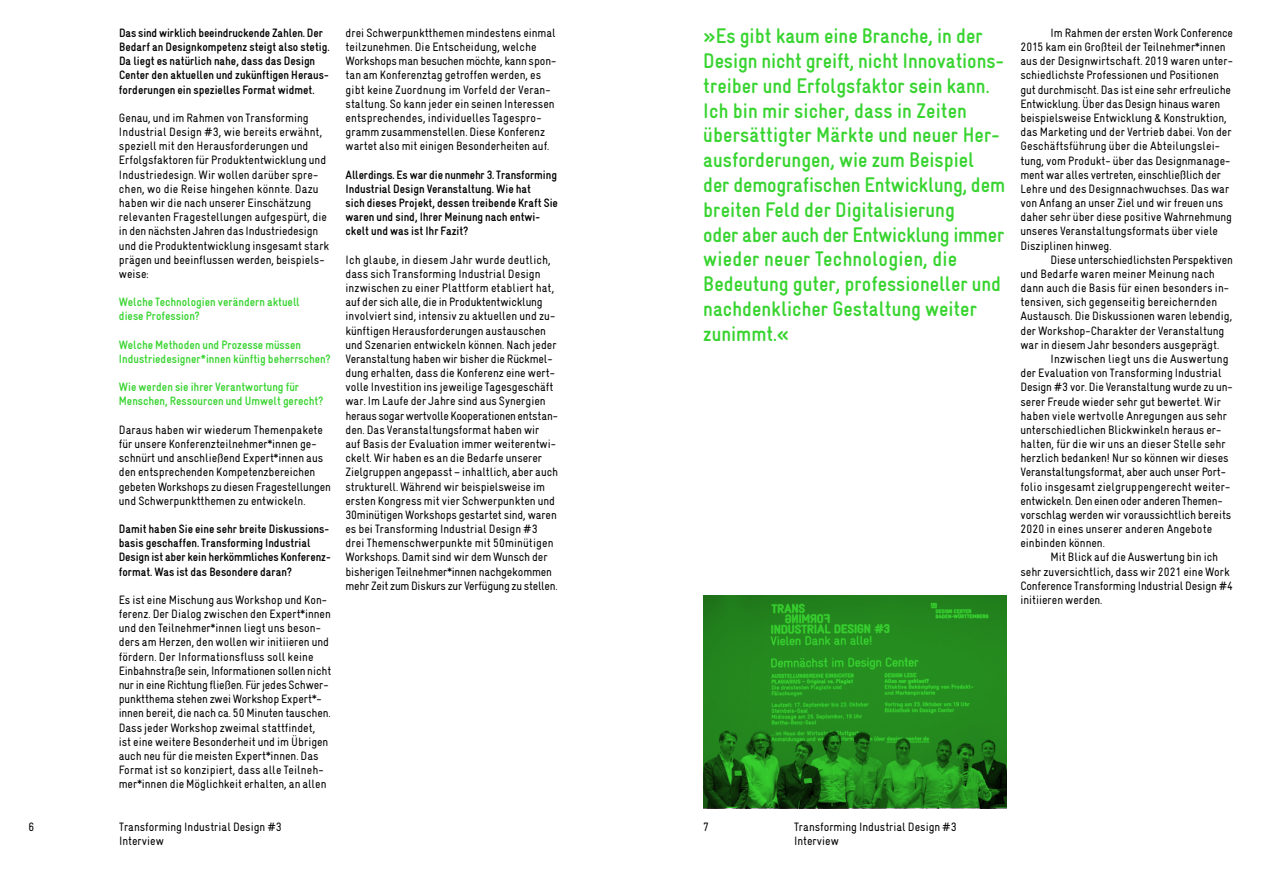
<style>
.page{position:relative;width:1262px;height:886px;background:#fff}
.page>*{position:absolute;margin:0;border:0;box-sizing:border-box;transform-origin:0 0}
.t1{font:700 21.25px/24.8px "Gravur Condensed";color:#38d430}
.t2{font:12.25px/14.1px "Gravur Condensed";color:#000}
.t3{font:700 12.25px/14.1px "Gravur Condensed";color:#000}
.t4{font:700 12.25px/14.1px "Gravur Condensed";color:#38d430}
</style>
<div class="page">
<svg style="left:703px;top:595px;width:303px;height:213px;background:#23871d"></svg>
<p class="t3" style="left:119px;top:26px;width:212px">Das sind wirklich beeindruckende Zahlen. Der Bedarf an Designkompetenz steigt also stetig.<br>Da liegt es natürlich nahe, dass das Design Center den aktuellen und zukünftigen Heraus&shy;forderungen ein spezielles Format widmet.</p>
<p class="t2" style="left:119px;top:111px;width:212px">Genau, und im Rahmen von Transforming Industrial Design #3, wie bereits erwähnt, speziell mit den Herausforderungen und Erfolgsfaktoren für Produktentwicklung und Industriedesign. Wir wollen darüber spre&shy;chen, wo die Reise hingehen könnte. Dazu haben wir die nach unserer Einschätzung relevanten Fragestellungen aufgespürt, die in den nächsten Jahren das Industriedesign und die Produktentwicklung insgesamt stark prägen und beeinflussen werden, beispiels&shy;weise:</p>
<p class="t4" style="left:119px;top:295px;width:182px">Welche Technologien verändern aktuell diese Profession?</p>
<p class="t4" style="left:119px;top:337px;width:213px">Welche Methoden und Prozesse müssen<br>Industriedesigner*innen künftig beherrschen?</p>
<p class="t4" style="left:119px;top:380px;width:206px">Wie werden sie ihrer Verantwortung für<br>Menschen, Ressourcen und Umwelt gerecht?</p>
<p class="t2" style="left:119px;top:422px;width:214px">Daraus haben wir wiederum Themenpakete für unsere Konferenzteilnehmer*innen ge&shy;schnürt und anschließend Expert*innen aus den entsprechenden Kompetenzbereichen gebeten Workshops zu diesen Fragestellungen und Schwerpunktthemen zu entwickeln.</p>
<p class="t3" style="left:119px;top:522px;width:213px">Damit haben Sie eine sehr breite Diskussions&shy;basis geschaffen. Transforming Industrial Design ist aber kein herkömmliches Konferenz&shy;format. Was ist das Besondere daran?</p>
<p class="t2" style="left:119px;top:593px;width:214px">Es ist eine Mischung aus Workshop und Kon&shy;ferenz. Der Dialog zwischen den Expert*innen und den Teilnehmer*innen liegt uns beson&shy;ders am Herzen, den wollen wir initiieren und fördern. Der Informationsfluss soll keine Einbahnstraße sein, Informationen sollen nicht nur in eine Richtung fließen. Für jedes Schwer&shy;punktthema stehen zwei Workshop Expert*- innen bereit, die nach ca. 50 Minuten tauschen.<br>Dass jeder Workshop zweimal stattfindet,<br>ist eine weitere Besonderheit und im Übrigen auch neu für die meisten Expert*innen. Das Format ist so konzipiert, dass alle Teilneh&shy;mer*innen die Möglichkeit erhalten, an allen</p>
<p class="t2" style="left:345px;top:26px;width:212px">drei Schwerpunktthemen mindestens einmal teilzunehmen. Die Entscheidung, welche Workshops man besuchen möchte, kann spon&shy;tan am Konferenztag getroffen werden, es gibt keine Zuordnung im Vorfeld der Veran&shy;staltung. So kann jeder ein seinen Interessen entsprechendes, individuelles Tagespro&shy;gramm zusammenstellen. Diese Konferenz wartet also mit einigen Besonderheiten auf.</p>
<p class="t3" style="left:345px;top:167px;width:214px">Allerdings. Es war die nunmehr 3. Transforming Industrial Design Veranstaltung. Wie hat<br>sich dieses Projekt, dessen treibende Kraft Sie waren und sind, Ihrer Meinung nach entwi&shy;ckelt und was ist Ihr Fazit?</p>
<p class="t2" style="left:345px;top:252px;width:214px">Ich glaube, in diesem Jahr wurde deutlich, dass sich Transforming Industrial Design inzwischen zu einer Plattform etabliert hat, auf der sich alle, die in Produktentwicklung involviert sind, intensiv zu aktuellen und zu&shy;künftigen Herausforderungen austauschen und Szenarien entwickeln können. Nach jeder Veranstaltung haben wir bisher die Rückmel&shy;dung erhalten, dass die Konferenz eine wert&shy;volle Investition ins jeweilige Tagesgeschäft war. Im Laufe der Jahre sind aus Synergien heraus sogar wertvolle Kooperationen entstan&shy;den. Das Veranstaltungsformat haben wir<br>auf Basis der Evaluation immer weiterentwi&shy;ckelt. Wir haben es an die Bedarfe unserer Zielgruppen angepasst – inhaltlich, aber auch strukturell. Während wir beispielsweise im ersten Kongress mit vier Schwerpunkten und 30minütigen Workshops gestartet sind, waren es bei Transforming Industrial Design #3 drei Themenschwerpunkte mit 50minütigen Workshops. Damit sind wir dem Wunsch der bisherigen Teilnehmer*innen nachgekommen mehr Zeit zum Diskurs zur Verfügung zu stellen.</p>
<p class="t1" style="left:703px;top:24px;width:303px">»Es gibt kaum eine Branche, in der Design nicht greift, nicht Innovations&shy;treiber und Erfolgsfaktor sein kann.<br>Ich bin mir sicher, dass in Zeiten übersättigter Märkte und neuer Her&shy;ausforderungen, wie zum Beispiel der demografischen Entwicklung, dem breiten Feld der Digitalisierung<br>oder aber auch der Entwicklung immer wieder neuer Technologien, die Bedeutung guter, professioneller und nachdenklicher Gestaltung weiter zunimmt.«</p>
<p class="t2" style="left:28px;top:819px;width:7px">6</p>
<p class="t2" style="left:703px;top:819px;width:7px">7</p>
<p class="t2" style="left:119px;top:819px;width:164px">Transforming Industrial Design #3<br>Interview</p>
<p class="t2" style="left:794px;top:819px;width:164px">Transforming Industrial Design #3<br>Interview</p>
<p class="t2" style="left:1020px;top:26px;width:214px;text-indent:30px">Im Rahmen der ersten Work Conference 2015 kam ein Großteil der Teilnehmer*innen aus der Designwirtschaft. 2019 waren unter&shy;schiedlichste Professionen und Positionen gut durchmischt. Das ist eine sehr erfreuliche Entwicklung. Über das Design hinaus waren beispielsweise Entwicklung &amp; Konstruktion, das Marketing und der Vertrieb dabei. Von der Geschäftsführung über die Abteilungslei&shy;tung, vom Produkt- über das Designmanage&shy;ment war alles vertreten, einschließlich der Lehre und des Designnachwuchses. Das war von Anfang an unser Ziel und wir freuen uns daher sehr über diese positive Wahrnehmung unseres Veranstaltungsformats über viele Disziplinen hinweg.</p>
<p class="t2" style="left:1020px;top:252px;width:214px;text-indent:30px">Diese unterschiedlichsten Perspektiven und Bedarfe waren meiner Meinung nach dann auch die Basis für einen besonders in&shy;tensiven, sich gegenseitig bereichernden Austausch. Die Diskussionen waren lebendig, der Workshop-Charakter der Veranstaltung war in diesem Jahr besonders ausgeprägt.</p>
<p class="t2" style="left:1020px;top:352px;width:214px;text-indent:30px">Inzwischen liegt uns die Auswertung der Evaluation von Transforming Industrial Design #3 vor. Die Veranstaltung wurde zu un&shy;serer Freude wieder sehr gut bewertet. Wir haben viele wertvolle Anregungen aus sehr unterschiedlichen Blickwinkeln heraus er&shy;halten, für die wir uns an dieser Stelle sehr herzlich bedanken! Nur so können wir dieses Veranstaltungsformat, aber auch unser Port&shy;folio insgesamt zielgruppengerecht weiter&shy;entwickeln. Den einen oder anderen Themen&shy;vorschlag werden wir voraussichtlich bereits 2020 in eines unserer anderen Angebote einbinden können.</p>
<p class="t2" style="left:1020px;top:550px;width:214px;text-indent:30px">Mit Blick auf die Auswertung bin ich sehr zuversichtlich, dass wir 2021 eine Work Conference Transforming Industrial Design #4 initiieren werden.</p>
</div>
